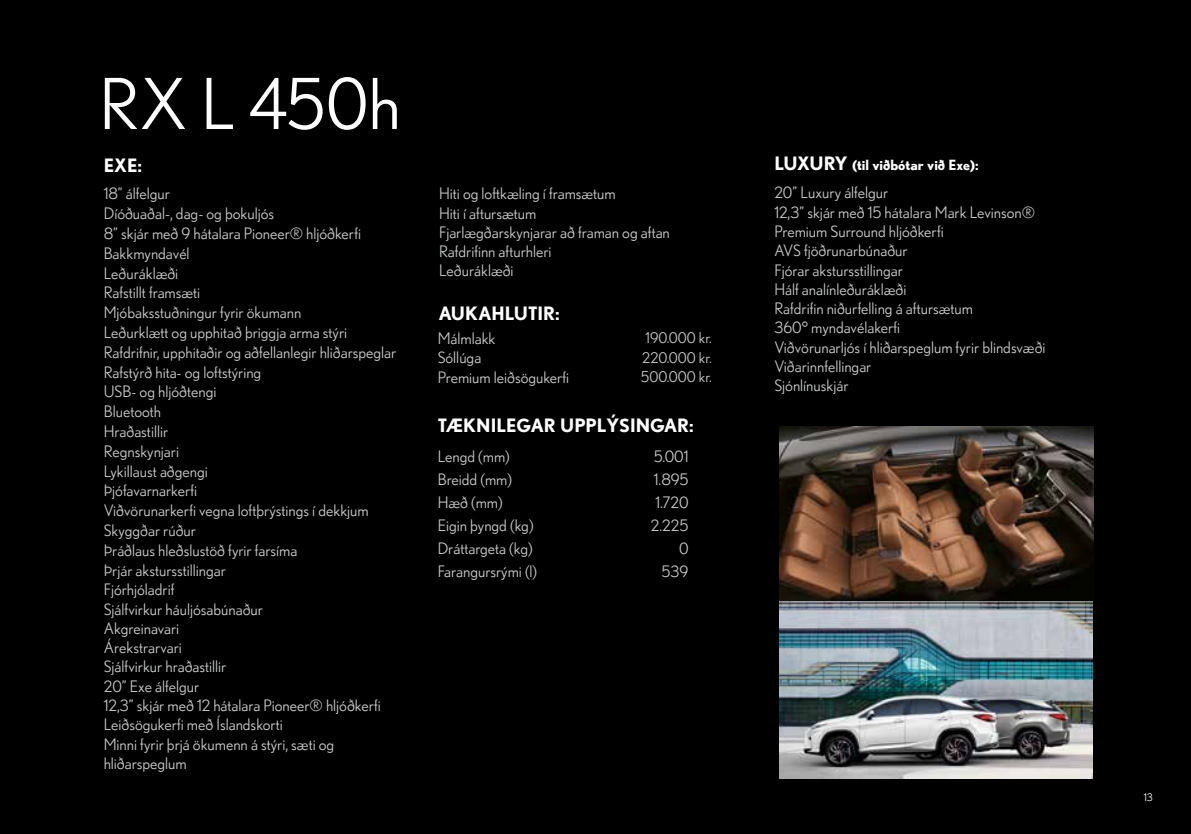
<style>
.page{position:relative;width:1191px;height:834px;background:#fff}
.page>*{position:absolute;margin:0;border:0;box-sizing:border-box;transform-origin:0 0}
.t1{font:70px "Nobel";color:#fff}
.t2{font:700 18.38px "Nobel";color:#fff}
.t3{font:15.75px/19.6px "Nobel";color:#c5c6c6}
.t4{font:14.88px "Nobel";color:#c5c6c6}
.t5{font:700 14px "Nobel";color:#fff}
.t6{font:10.5px "Nobel";color:#fff}
.s1{font-size:18.38px}
</style>
<div class="page">
<div style="left:0;top:0;width:1191px;height:833px;background:#000"></div>
<img style="left:779px;top:426px;width:314px;height:177px">
<img style="left:779px;top:601px;width:313px;height:177px">
<h1 class="t1" style="left:99px;top:64px;width:303px">RX L 450h</h1>
<p class="t2" style="left:104px;top:154px;width:40px">EXE:</p>
<p class="t5" style="left:774px;top:156px;width:206px"><span class="s1">LUXURY</span> (til viðbótar við Exe):</p>
<p class="t3" style="left:104px;top:184px;width:294px">18” álfelgur<br>Díóðuaðal-, dag- og þokuljós<br>8” skjár með 9 hátalara Pioneer® hljóðkerfi<br>Bakkmyndavél<br>Leðuráklæði<br>Rafstillt framsæti<br>Mjóbaksstuðningur fyrir ökumann<br>Leðurklætt og upphitað þriggja arma stýri<br>Rafdrifnir, upphitaðir og aðfellanlegir hliðarspeglar<br>Rafstýrð hita- og loftstýring<br>USB- og hljóðtengi<br>Bluetooth<br>Hraðastillir<br>Regnskynjari<br>Lykillaust aðgengi<br>Þjófavarnarkerfi<br>Viðvörunarkerfi vegna loftþrýstings í dekkjum<br>Skyggðar rúður<br>Þráðlaus hleðslustöð fyrir farsíma<br>Þrjár akstursstillingar<br>Fjórhjóladrif<br>Sjálfvirkur háuljósabúnaður<br>Akgreinavari<br>Árekstrarvari<br>Sjálfvirkur hraðastillir<br>20” Exe álfelgur<br>12,3” skjár með 12 hátalara Pioneer® hljóðkerfi<br>Leiðsögukerfi með Íslandskorti<br>Minni fyrir þrjá ökumenn á stýri, sæti og hliðarspeglum</p>
<p class="t3" style="left:774px;top:183px;width:273px">20” Luxury álfelgur<br>12,3” skjár með 15 hátalara Mark Levinson®<br>Premium Surround hljóðkerfi<br>AVS fjöðrunarbúnaður<br>Fjórar akstursstillingar<br>Hálf analínleðuráklæði<br>Rafdrifin niðurfelling á aftursætum<br>360° myndavélakerfi<br>Viðvörunarljós í hliðarspeglum fyrir blindsvæði<br>Viðarinnfellingar<br>Sjónlínuskjár</p>
<p class="t3" style="left:439px;top:184px;width:232px">Hiti og loftkæling í framsætum<br>Hiti í aftursætum<br>Fjarlægðarskynjarar að framan og aftan<br>Rafdrifinn afturhleri<br>Leðuráklæði</p>
<p class="t2" style="left:439px;top:302px;width:123px">AUKAHLUTIR:</p>
<p class="t3" style="left:438px;top:328px;width:59px">Málmlakk</p>
<p class="t4" style="left:645px;top:329px;width:68px">190.000 kr.</p>
<p class="t3" style="left:438px;top:347px;width:45px">Sóllúga</p>
<p class="t4" style="left:642px;top:349px;width:71px">220.000 kr.</p>
<p class="t3" style="left:438px;top:367px;width:133px">Premium leiðsögukerfi</p>
<p class="t4" style="left:641px;top:368px;width:72px">500.000 kr.</p>
<p class="t2" style="left:438px;top:414px;width:257px">TÆKNILEGAR UPPLÝSINGAR:</p>
<p class="t3" style="left:438px;top:446px;width:74px">Lengd (mm)</p>
<p class="t3" style="left:653px;top:446px;width:36px">5.001</p>
<p class="t3" style="left:438px;top:469px;width:76px">Breidd (mm)</p>
<p class="t3" style="left:654px;top:469px;width:36px">1.895</p>
<p class="t3" style="left:438px;top:492px;width:67px">Hæð (mm)</p>
<p class="t3" style="left:655px;top:492px;width:35px">1.720</p>
<p class="t3" style="left:438px;top:515px;width:97px">Eigin þyngd (kg)</p>
<p class="t3" style="left:651px;top:515px;width:39px">2.225</p>
<p class="t3" style="left:438px;top:538px;width:97px">Dráttargeta (kg)</p>
<p class="t3" style="left:679px;top:538px;width:11px">0</p>
<p class="t3" style="left:438px;top:561px;width:101px">Farangursrými (l)</p>
<p class="t3" style="left:661px;top:561px;width:28px">539</p>
<p class="t6" style="left:1143px;top:791px;width:11px">13</p>
</div>
